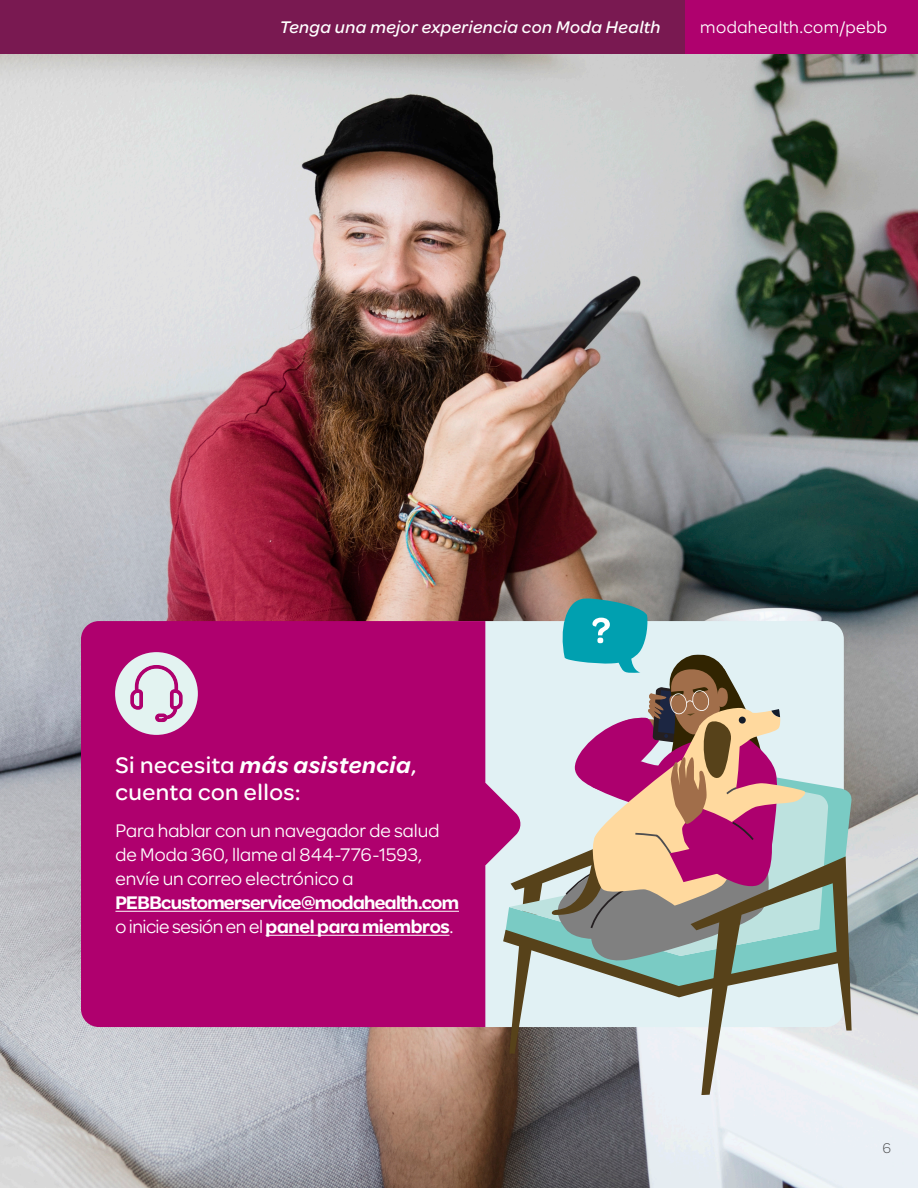
<style>
.page{position:relative;width:918px;height:1188px;background:#fff}
.page>*{position:absolute;margin:0;border:0;box-sizing:border-box;transform-origin:0 0}
.MH_-_H2{font:500 24px/27px "Omnes Moda";letter-spacing:.02em;color:#fff}
.MH_-_Intro_-_span_columns{font:19.5px/24px "Omnes Moda";letter-spacing:-.005em;color:#fff}
.t1{font:italic 500 18px "Omnes Moda";letter-spacing:.02em;color:#fff}
.t2{font:18px "Omnes Moda";letter-spacing:.025em;color:#fff}
.t3{font:300 15px "Omnes Moda";color:#4b4c4d}
.s1{font-weight:600;font-style:italic}
.s2{font-weight:600}
</style>
<div class="page">
<img style="left:0;top:54px;width:918px;height:1134px">
<div style="left:81px;top:621px;width:363px;height:406px;background:#af006e"></div>
<hr style="left:115px;top:911px;width:344px;height:1px;background:#fff">
<hr style="left:266px;top:935px;width:183px;height:1px;background:#fff">
<svg style="left:444px;top:598px;width:408px;height:497px;background:#b3a0aa"></svg>
<div style="left:115px;top:652px;width:83px;height:83px;background:#e3f3f1;border-radius:50%"></div>
<svg style="left:130px;top:665px;width:53px;height:58px"></svg>
<div style="left:680px;top:0;width:238px;height:54px;background:#af016e"></div>
<div style="left:0;top:0;width:685px;height:54px;background:#791951"></div>
<p class="t1" style="left:280px;top:15px;width:382px">Tenga una mejor experiencia con Moda Health</p>
<p class="t2" style="left:700px;top:15px;width:188px">modahealth.com/pebb</p>
<p class="MH_-_H2" style="left:115px;top:750px;width:302px">Si necesita <span class="s1">más asistencia</span>, cuenta con ellos:</p>
<p class="MH_-_Intro_-_span_columns" style="left:115px;top:818px;width:345px">Para hablar con un navegador de salud de Moda 360, llame al 844-776-1593, envíe un correo electrónico a <span class="s2">PEBBcustomerservice@modahealth.com </span>o inicie sesión en el <span class="s2">panel para miembros</span>.</p>
<p class="t3" style="left:882px;top:1138px;width:10px">6</p>
</div>
